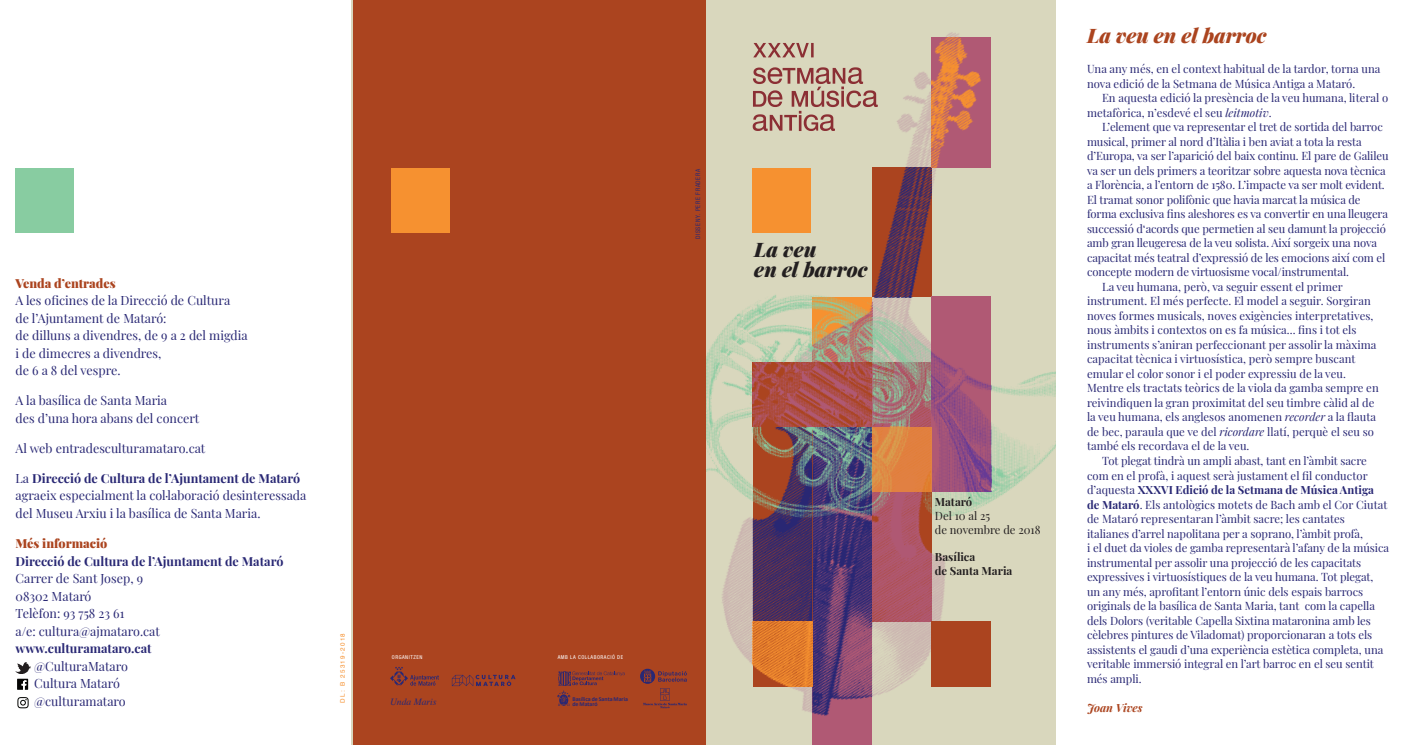
<style>
.page{position:relative;width:1411px;height:745px;background:#fff}
.page>*{position:absolute;margin:0;border:0;box-sizing:border-box;transform-origin:0 0}
.t1{font:italic 900 20px/19.8px "Playfair Display";color:#231f20}
.t2{font:italic 900 20px "Playfair Display";color:#ab441f}
.t3{font:12.5px/17.5px "Playfair Display";color:#282774}
.t4{font:700 12.5px "Playfair Display";color:#282774}
.t5{font:900 12.5px "Playfair Display";color:#ab441f}
.t6{font:11.25px/14.5px "Playfair Display";letter-spacing:-.005em;color:#282774}
.t7{font:700 11.25px "Playfair Display";letter-spacing:.005em;color:#282774}
.t8{font:700 11.25px/13.8px "Playfair Display";color:#231f20}
.t9{font:11.25px/13.8px "Playfair Display";color:#231f20}
.t10{font:italic 700 11.25px "Playfair Display";letter-spacing:-.005em;color:#ab441f}
.t11{font:italic 9.62px "Times";color:#282774}
.t12{font:condensed 6.25px "Helvetica Neue";letter-spacing:.1em;color:#282774}
.t13{font:6.25px "Helvetica";letter-spacing:.2em;color:#f69130}
.t14{font:700 6px/5.1px "Calibri";color:#282774}
.t15{font:condensed 5.38px "Helvetica Neue";letter-spacing:.1em;color:#fff}
.s1{font-weight:700}
.s2{font-style:italic}
.s3{font-weight:400}
</style>
<div class="page">
<div style="left:705px;top:0;width:350px;height:744px;background:#d9d7bd"></div>
<img style="left:812px;top:677px;width:60px;height:66px">
<img style="left:931px;top:38px;width:60px;height:125px">
<svg style="left:753px;top:43px;width:60px;height:14px"></svg>
<svg style="left:752px;top:67px;width:125px;height:64px;background:#c2a795"></svg>
<img style="left:705px;top:163px;width:350px;height:514px">
<img style="left:752px;top:362px;width:120px;height:64px">
<img style="left:931px;top:296px;width:60px;height:195px">
<div style="left:931px;top:621px;width:60px;height:65px;background:#ab441f"></div>
<div style="left:752px;top:168px;width:58px;height:64px;background:#f69130"></div>
<svg style="left:752px;top:621px;width:60px;height:65px;background:#dd782b"></svg>
<img style="left:872px;top:426px;width:59px;height:65px">
<div style="left:352px;top:0;width:353px;height:744px;background:#ab441f"></div>
<div style="left:391px;top:168px;width:58px;height:64px;background:#f69130"></div>
<div style="left:15px;top:168px;width:59px;height:64px;background:#88cca1"></div>
<svg style="left:390px;top:667px;width:49px;height:18px"></svg>
<svg style="left:452px;top:674px;width:63px;height:11px"></svg>
<svg style="left:17px;top:678px;width:11px;height:11px"></svg>
<img style="left:15px;top:662px;width:16px;height:10px">
<svg style="left:17px;top:697px;width:12px;height:10px"></svg>
<svg style="left:640px;top:668px;width:47px;height:39px"></svg>
<svg style="left:557px;top:671px;width:68px;height:34px"></svg>
<p class="t5" style="left:15px;top:273px;width:102px">Venda d’entrades</p>
<p class="t3" style="left:15px;top:290px;width:234px">A les oficines de la Direcció de Cultura<br>de l’Ajuntament de Mataró:<br>de dilluns a divendres, de 9 a 2 del migdia i de dimecres a divendres,<br>de 6 a 8 del vespre.</p>
<p class="t3" style="left:15px;top:390px;width:185px">A la basílica de Santa Maria<br>des d’una hora abans del concert</p>
<p class="t3" style="left:15px;top:438px;width:191px">Al web entradesculturamataro.cat</p>
<p class="t3" style="left:15px;top:468px;width:292px">La <span class="s1">Direcció de Cultura de l’Ajuntament de Mataró </span>agraeix especialment la col·laboració desinteressada del Museu Arxiu i la basílica de Santa Maria.</p>
<p class="t5" style="left:15px;top:533px;width:93px">Més informació</p>
<p class="t4" style="left:15px;top:550px;width:269px">Direcció de Cultura de l’Ajuntament de Mataró</p>
<p class="t3" style="left:15px;top:568px;width:146px">Carrer de Sant Josep, 9<br>08302 Mataró<br>Telèfon: 93 758 23 61<br>a/e: cultura@ajmataro.cat</p>
<p class="t4" style="left:15px;top:638px;width:138px">www.culturamataro.cat</p>
<p class="t3" style="left:34px;top:655px;width:95px">@CulturaMataro<br>Cultura Mataró @culturamataro</p>
<p class="t13" style="left:338px;top:702px;width:71px;rotate:-90deg">DL: B 25319-2018</p>
<p class="t15" style="left:392px;top:653px;width:32px">ORGANITZEN</p>
<p class="t15" style="left:557px;top:653px;width:67px">AMB LA COL·LABORACIÓ DE</p>
<p class="t11" style="left:390px;top:692px;width:48px">Unda Maris</p>
<p class="t14" style="left:572px;top:695px;width:57px">Basílica de SantaMaria de Mataró</p>
<p class="t12" style="left:694px;top:239px;width:72px;rotate:-90deg">DISSENY. PERE FRADERA</p>
<h1 class="t1" style="left:754px;top:238px;width:115px">La veu<br>en el barroc</h1>
<p class="t8" style="left:934px;top:494px;width:39px">Mataró</p>
<p class="t9" style="left:934px;top:507px;width:107px">Del 10 al 25<br>de novembre de 2018</p>
<p class="t8" style="left:934px;top:549px;width:79px">Basílica<br>de Santa Maria</p>
<h1 class="t2" style="left:1086px;top:19px;width:181px">La veu en el barroc</h1>
<p class="t6" style="left:1086px;top:61px;width:295px">Una any més, en el context habitual de la tardor, torna una nova edició de la Setmana de Música Antiga a Mataró.</p>
<p class="t6" style="left:1086px;top:90px;width:303px;text-indent:15px">En aquesta edició la presència de la veu humana, literal o metafòrica, n’esdevé el seu <span class="s2">leitmotiv</span>.</p>
<p class="t6" style="left:1101px;top:119px;width:282px">L’element que va representar el tret de sortida del barroc</p>
<p class="t6" style="left:1086px;top:133px;width:276px">musical, primer al nord d’Itàlia i ben aviat a tota la resta</p>
<p class="t6" style="left:1086px;top:148px;width:303px">d’Europa, va ser l’aparició del baix continu. El pare de Galileu</p>
<p class="t6" style="left:1086px;top:162px;width:300px">va ser un dels primers a teoritzar sobre aquesta nova tècnica</p>
<p class="t6" style="left:1086px;top:177px;width:299px">a Florència, a l’entorn de 1580. L’impacte va ser molt evident.</p>
<p class="t6" style="left:1086px;top:191px;width:275px">El tramat sonor polifònic que havia marcat la música de</p>
<p class="t6" style="left:1086px;top:206px;width:302px">forma exclusiva fins aleshores es va convertir en una lleugera</p>
<p class="t6" style="left:1086px;top:220px;width:300px">successió d‘acords que permetien al seu damunt la projecció</p>
<p class="t6" style="left:1086px;top:235px;width:291px">amb gran lleugeresa de la veu solista. Així sorgeix una nova</p>
<p class="t6" style="left:1086px;top:249px;width:300px">capacitat més teatral d’expressió de les emocions així com el</p>
<p class="t6" style="left:1086px;top:264px;width:263px">concepte modern de virtuosisme vocal/instrumental.</p>
<p class="t6" style="left:1101px;top:278px;width:242px">La veu humana, però, va seguir essent el primer</p>
<p class="t6" style="left:1086px;top:293px;width:285px">instrument. El més perfecte. El model a seguir. Sorgiran</p>
<p class="t6" style="left:1086px;top:307px;width:288px">noves formes musicals, noves exigències interpretatives,</p>
<p class="t6" style="left:1086px;top:322px;width:271px">nous àmbits i contextos on es fa música... fins i tot els</p>
<p class="t6" style="left:1086px;top:336px;width:291px">instruments s’aniran perfeccionant per assolir la màxima</p>
<p class="t6" style="left:1086px;top:351px;width:270px">capacitat tècnica i virtuosística, però sempre buscant</p>
<p class="t6" style="left:1086px;top:365px;width:260px">emular el color sonor i el poder expressiu de la veu.</p>
<p class="t6" style="left:1086px;top:380px;width:293px">Mentre els tractats teòrics de la viola da gamba sempre en</p>
<p class="t6" style="left:1086px;top:394px;width:289px">reivindiquen la gran proximitat del seu timbre càlid al de</p>
<p class="t6" style="left:1086px;top:409px;width:290px">la veu humana, els anglesos anomenen <span class="s2">recorder</span> a la flauta</p>
<p class="t6" style="left:1086px;top:423px;width:288px">de bec, paraula que ve del <span class="s2">ricordare</span> llatí, perquè el seu so</p>
<p class="t6" style="left:1086px;top:438px;width:164px">també els recordava el de la veu.</p>
<p class="t6" style="left:1101px;top:452px;width:266px">Tot plegat tindrà un ampli abast, tant en l’àmbit sacre</p>
<p class="t6" style="left:1086px;top:467px;width:282px">com en el profà, i aquest serà justament el fil conductor</p>
<p class="t7" style="left:1086px;top:480px;width:288px"><span class="s3">d’aquesta</span> XXXVI Edició de la Setmana de Música Antiga</p>
<p class="t6" style="left:1086px;top:496px;width:302px"><span class="s1">de Mataró</span>. Els antològics motets de Bach amb el Cor Ciutat</p>
<p class="t6" style="left:1086px;top:510px;width:259px">de Mataró representaran l’àmbit sacre; les cantates</p>
<p class="t6" style="left:1086px;top:525px;width:277px">italianes d’arrel napolitana per a soprano, l’àmbit profà,</p>
<p class="t6" style="left:1086px;top:539px;width:303px">i el duet da violes de gamba representarà l’afany de la música</p>
<p class="t6" style="left:1086px;top:554px;width:276px">instrumental per assolir una projecció de les capacitats</p>
<p class="t6" style="left:1086px;top:568px;width:288px">expressives i virtuosístiques de la veu humana. Tot plegat,</p>
<p class="t6" style="left:1086px;top:583px;width:277px">un any més, aprofitant l’entorn únic dels espais barrocs</p>
<p class="t6" style="left:1086px;top:597px;width:289px">originals de la basílica de Santa Maria, tant com la capella</p>
<p class="t6" style="left:1086px;top:612px;width:285px">dels Dolors (veritable Capella Sixtina mataronina amb les</p>
<p class="t6" style="left:1086px;top:626px;width:287px">cèlebres pintures de Viladomat) proporcionaran a tots els</p>
<p class="t6" style="left:1086px;top:641px;width:298px">assistents el gaudi d’una experiència estètica completa, una</p>
<p class="t6" style="left:1086px;top:655px;width:288px">veritable immersió integral en l’art barroc en el seu sentit</p>
<p class="t6" style="left:1086px;top:670px;width:56px">més ampli.</p>
<p class="t10" style="left:1086px;top:698px;width:57px">Joan Vives</p>
</div>
